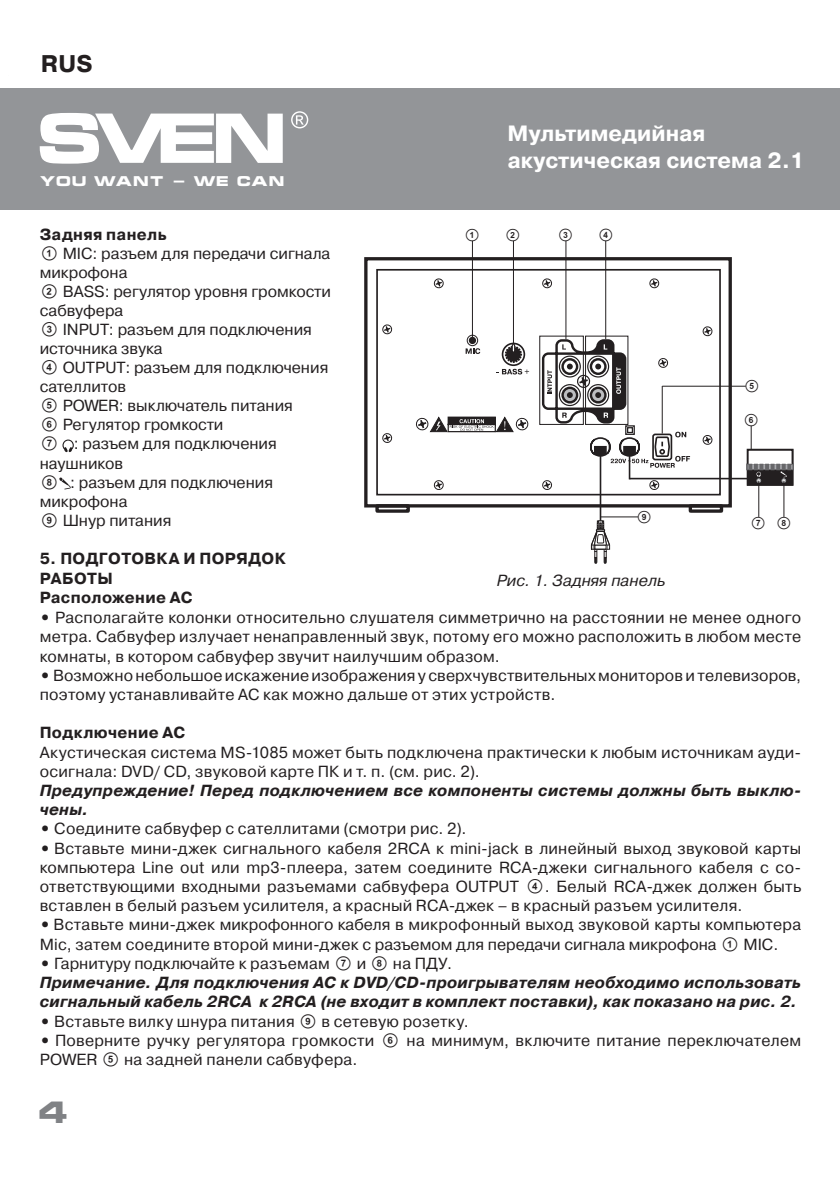
<style>
.page{position:relative;width:840px;height:1191px;background:#fff}
.page>*{position:absolute;margin:0;border:0;box-sizing:border-box;transform-origin:0 0}
.t1{font:700 30px "Micra";color:#808285}
.t2{font:700 24px "Pragmatica";color:#231f20}
.t3{font:700 22px/26.4px "Pragmatica";color:#fff}
.podzag2{font:16px/19.2px "Pragmatica";letter-spacing:.015em;color:#231f20}
.text{font:16px/19.2px "Pragmatica";letter-spacing:.015em;color:#231f20;text-align:justify}
.podzag2-2{font:italic 700 16px/19.2px "Pragmatica";letter-spacing:.015em;color:#231f20}
.podzag2-3{font:700 16px/19.2px "Pragmatica";letter-spacing:.02em;color:#231f20}
.text-2{font:700 16px "Pragmatica";letter-spacing:.02em;color:#231f20}
.t4{font:italic 16px "Pragmatica";color:#231f20}
.t5{font:14px "SVEN";color:#231f20}
.t6{font:700 13.8px "Micra";color:#fff;scale:1.04 1}
.s1{font-family:"SVEN"}
.s2{font-weight:700}
</style>
<div class="page">
<div style="left:0;top:88px;width:839px;height:121px;background:#939598"></div>
<svg style="left:40px;top:113px;width:242px;height:51px"></svg>
<svg style="left:291px;top:111px;width:17px;height:17px"></svg>
<div style="left:596px;top:520px;width:7px;height:10px;border:1px solid #231f20"></div>
<div style="left:597px;top:520px;width:5px;height:10px;border:1px solid #231f20"></div>
<svg style="left:590px;top:521px;width:20px;height:43px"></svg>
<div style="left:364px;top:257px;width:367px;height:250px;border:3px solid #231f20"></div>
<div style="left:376px;top:269px;width:344px;height:226px;border:2px solid #231f20"></div>
<div style="left:688px;top:504px;width:34px;height:9px;border:3px solid #231f20"></div>
<div style="left:375px;top:504px;width:34px;height:9px;border:3px solid #231f20"></div>
<svg style="left:702px;top:326px;width:10px;height:11px"></svg>
<svg style="left:649px;top:278px;width:10px;height:11px"></svg>
<svg style="left:542px;top:278px;width:10px;height:11px"></svg>
<svg style="left:433px;top:278px;width:11px;height:11px"></svg>
<svg style="left:433px;top:480px;width:11px;height:10px"></svg>
<svg style="left:542px;top:480px;width:10px;height:10px"></svg>
<svg style="left:648px;top:479px;width:11px;height:11px"></svg>
<svg style="left:702px;top:435px;width:10px;height:10px"></svg>
<svg style="left:382px;top:324px;width:10px;height:11px"></svg>
<svg style="left:382px;top:433px;width:10px;height:10px"></svg>
<svg style="left:416px;top:416px;width:112px;height:17px"></svg>
<div style="left:466px;top:335px;width:12px;height:11px;border:1px solid #231f20;border-radius:50%"></div>
<div style="left:468px;top:337px;width:8px;height:7px;background:#231f20;border-radius:50%"></div>
<svg style="left:465px;top:348px;width:15px;height:6px"></svg>
<svg style="left:496px;top:369px;width:33px;height:5px"></svg>
<div style="left:501px;top:342px;width:24px;height:24px;border:2px solid #231f20;border-radius:50%"></div>
<svg style="left:504px;top:344px;width:18px;height:19px"></svg>
<svg style="left:540px;top:338px;width:149px;height:134px"></svg>
<div style="left:746px;top:465px;width:47px;height:21px;border:2px solid #231f20"></div>
<div style="left:746px;top:449px;width:47px;height:17px;border:2px solid #231f20"></div>
<div style="left:746px;top:466px;width:46px;height:19px;border:2px solid #231f20"></div>
<div style="left:746px;top:449px;width:46px;height:17px;border:2px solid #231f20"></div>
<svg style="left:745px;top:463px;width:48px;height:20px"></svg>
<hr style="left:599px;top:452px;width:2px;height:69px;background:#231f20">
<hr style="left:600px;top:516px;width:37px;height:1px;background:#231f20">
<div style="left:585px;top:336px;width:42px;height:88px;border:1px solid #231f20"></div>
<div style="left:539px;top:336px;width:44px;height:88px;border:1px solid #231f20"></div>
<hr style="left:628px;top:453px;width:2px;height:26px;background:#231f20">
<hr style="left:629px;top:478px;width:118px;height:1px;background:#231f20">
<hr style="left:472px;top:241px;width:1px;height:98px;background:#231f20">
<hr style="left:513px;top:241px;width:1px;height:102px;background:#231f20">
<hr style="left:565px;top:241px;width:1px;height:98px;background:#231f20">
<hr style="left:605px;top:241px;width:1px;height:98px;background:#231f20">
<hr style="left:661px;top:386px;width:84px;height:1px;background:#231f20">
<hr style="left:661px;top:386px;width:1px;height:47px;background:#231f20">
<svg style="left:750px;top:426px;width:1px;height:24px"></svg>
<hr style="left:758px;top:481px;width:1px;height:36px;background:#231f20">
<hr style="left:783px;top:481px;width:1px;height:36px;background:#231f20">
<svg style="left:59px;top:477px;width:12px;height:12px"></svg>
<svg style="left:62px;top:439px;width:12px;height:13px"></svg>
<h2 class="t2" style="left:41px;top:49px;width:53px">RUS</h2>
<p class="t6" style="left:40px;top:174px;width:237px">YOU WANT - WE CAN</p>
<p class="podzag2-3" style="left:40px;top:225px;width:128px">Задняя панель</p>
<p class="podzag2" style="left:40px;top:244px;width:292px"><span class="s1">A</span> MIC: разъем для передачи сигнала микрофона</p>
<p class="podzag2" style="left:40px;top:282px;width:292px"><span class="s1">B</span> BASS: регулятор уровня громкости сабвуфера</p>
<p class="podzag2" style="left:40px;top:320px;width:273px"><span class="s1">C</span> INPUT: разъем для подключения источника звука</p>
<p class="podzag2" style="left:40px;top:358px;width:290px"><span class="s1">D</span> OUTPUT: разъем для подключения сателлитов</p>
<p class="podzag2" style="left:40px;top:396px;width:254px"><span class="s1">E</span> POWER: выключатель питания</p>
<p class="podzag2" style="left:40px;top:415px;width:185px"><span class="s1">F</span> Регулятор громкости</p>
<p class="podzag2" style="left:40px;top:434px;width:238px"><span class="s1">G</span> : pазъем для подключения наушников</p>
<p class="podzag2" style="left:40px;top:473px;width:235px"><span class="s1">H</span> : pазъем для подключения микрофона</p>
<p class="podzag2" style="left:40px;top:511px;width:133px"><span class="s1">I</span> Шнур питания</p>
<p class="podzag2-3" style="left:40px;top:549px;width:247px">5. ПОДГОТОВКА И ПОРЯДОК<br>РАБОТЫ</p>
<p class="text-2" style="left:40px;top:587px;width:154px">Расположение АС</p>
<h3 class="t3" style="left:507px;top:121px;width:298px">Мультимедийная акустическая система 2.1</h3>
<p class="t5" style="left:463px;top:227px;width:18px">A</p>
<p class="t5" style="left:504px;top:227px;width:18px">B</p>
<p class="t5" style="left:557px;top:227px;width:18px">C</p>
<p class="t5" style="left:597px;top:227px;width:18px">D</p>
<p class="t5" style="left:743px;top:378px;width:18px">E</p>
<p class="t5" style="left:742px;top:412px;width:18px">F</p>
<p class="t5" style="left:635px;top:509px;width:18px">I</p>
<p class="t5" style="left:749px;top:514px;width:18px">G</p>
<p class="t5" style="left:775px;top:515px;width:18px">H</p>
<p class="t4" style="left:496px;top:570px;width:170px">Рис. 1. Задняя панель</p>
<p class="text" style="left:40px;top:608px;width:762px"><span class="s2">•</span> Располагайте колонки относительно слушателя симметрично на расстоянии не менее одного метра. Сабвуфер излучает ненаправленный звук, потому его можно расположить в любом месте комнаты, в котором сабвуфер звучит наилучшим образом.</p>
<p class="text" style="left:40px;top:666px;width:762px"><span class="s2">•</span> Возможно небольшое искажение изображения у сверхчувствительных мониторов и телевизоров, поэтому устанавливайте АС как можно дальше от этих устройств.</p>
<p class="text-2" style="left:40px;top:722px;width:147px">Подключение АС</p>
<p class="podzag2" style="left:40px;top:743px;width:762px">Акустическая система MS-1085 может быть подключена практически к любым источникам ауди&shy;осигнала: DVD/ CD, звуковой карте ПК и т. п. (см. рис. 2).</p>
<p class="podzag2-2" style="left:40px;top:781px;width:762px">Предупреждение! Перед подключением все компоненты системы должны быть выклю&shy;чены.</p>
<p class="podzag2" style="left:40px;top:819px;width:428px"><span class="s2">•</span> Соедините сабвуфер с сателлитами (смотри рис. 2).</p>
<p class="podzag2" style="left:40px;top:839px;width:762px;text-align:justify"><span class="s2">•</span> Вставьте мини-джек сигнального кабеля 2RCA к mini-jack в линейный выход звуковой карты компьютера Line out или mp3-плеера, затем соедините RCA-джеки сигнального кабеля с со&shy;ответствующими входными разъемами сабвуфера OUTPUT <span class="s1">D</span>. Белый RCA-джек должен быть вставлен в белый разъем усилителя, а красный RCA-джек – в красный разъем усилителя.</p>
<p class="podzag2" style="left:40px;top:915px;width:762px"><span class="s2">•</span> Вставьте мини-джек микрофонного кабеля в микрофонный выход звуковой карты компьютера<br>Mic, затем соедините второй мини-джек с разъемом для передачи сигнала микрофона <span class="s1">A</span> MIC.</p>
<p class="podzag2" style="left:40px;top:954px;width:413px"><span class="s2">•</span> Гарнитуру подключайте к разъемам <span class="s1">G</span> и <span class="s1">H</span> на ПДУ.</p>
<p class="podzag2-2" style="left:40px;top:973px;width:762px">Примечание. Для подключения АС к DVD/CD-проигрывателям необходимо использовать сигнальный кабель 2RCA к 2RCA (не входит в комплект поставки), как показано на рис. 2.</p>
<p class="podzag2" style="left:40px;top:1011px;width:430px"><span class="s2">•</span> Вставьте вилку шнура питания <span class="s1">I</span> в сетевую розетку.</p>
<p class="podzag2" style="left:40px;top:1031px;width:762px"><span class="s2">•</span> Поверните ручку регулятора громкости <span class="s1">F</span> на минимум, включите питание переключателем<br>POWER <span class="s1">E</span> на задней панели сабвуфера.</p>
<p class="t1" style="left:39px;top:1096px;width:32px">4</p>
</div>
